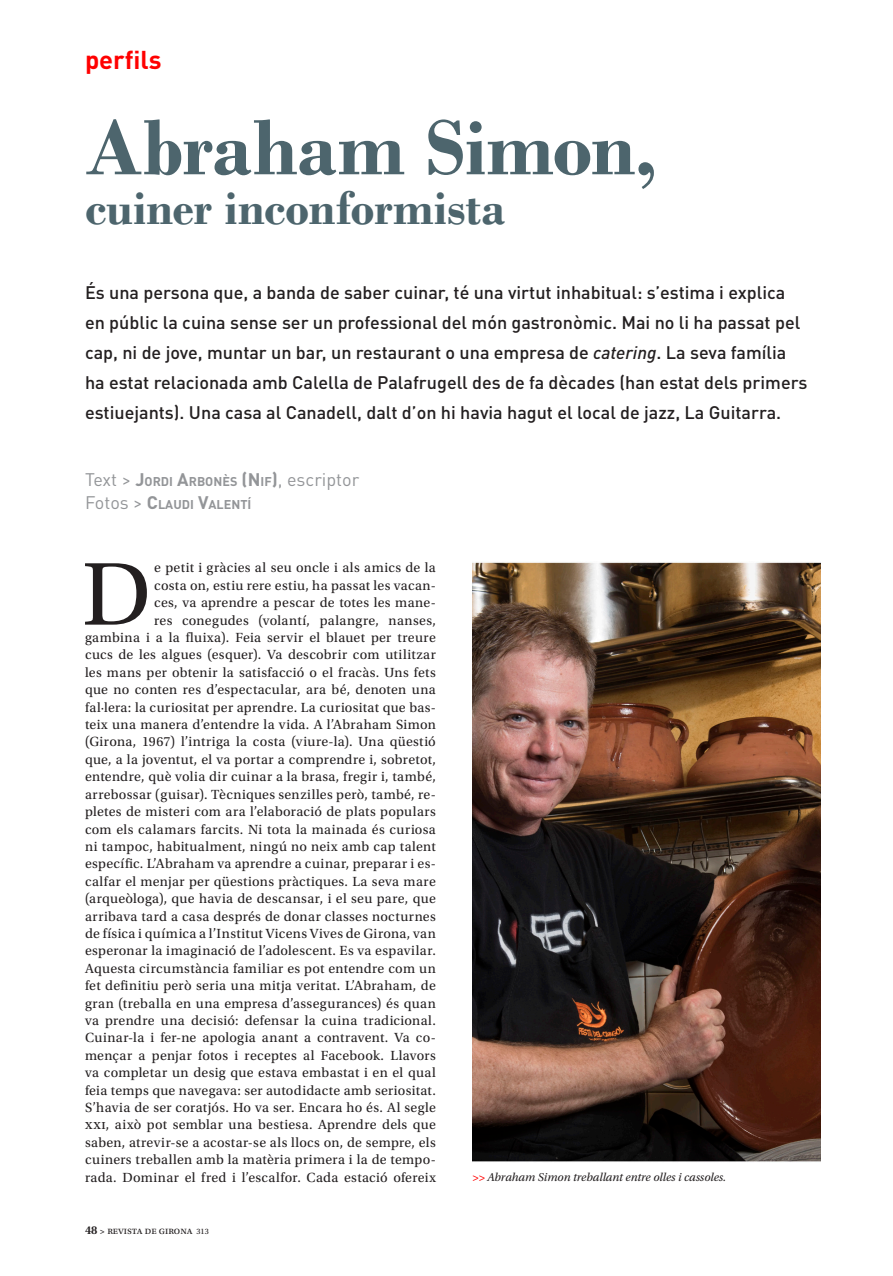
<style>
.page{position:relative;width:893px;height:1276px;background:#fff}
.page>*{position:absolute;margin:0;border:0;box-sizing:border-box;transform-origin:0 0}
.t1{font:93.9px "Utopia Std";color:#231f20}
.TÍTOLS_ARTICLES__Bod{font:700 82.5px "Bodoni";letter-spacing:-.01em;color:#4d656d}
.TÍTOLS_ARTICLES__Bod-2{font:700 49.5px "Bodoni";color:#4d656d}
.TÍTOLS_SECCIONS{font:700 25.5px "DIN Pro";color:#f00}
.TÍTOLS_ARTICLES__Bod-3{font:500 18px/30px "DIN Pro";color:#231f20}
.ENTRADETA__COLOR{font:18px "DIN Pro";color:#939598}
.t2{font:13.95px/17.4px "Utopia Std";letter-spacing:.02em;color:#231f20;text-align:right}
.ENTRADETA__COLOR-2{font:700 12.6px "DIN Pro";color:#939598}
.PEUS_DE_FOTO{font:italic 12px "Utopia Std";color:#231f20}
.t3{font:10.5px "Utopia Std";color:#231f20}
.s1{font-style:italic}
.s2{font-weight:700}
.s3{font-weight:700;font-size:12.6px}
.s4{font-weight:400;font-size:18px}
.s5{font-size:18px}
.s6{font-weight:600;font-size:12px}
.s7{font-weight:600;font-size:9px}
.s8{font-size:8.25px}
.s9{color:#f00}
</style>
<div class="page">
<img style="left:472px;top:562px;width:349px;height:600px">
<p class="TÍTOLS_SECCIONS" style="left:85px;top:39px;width:78px">perfils</p>
<p class="TÍTOLS_ARTICLES__Bod" style="left:85px;top:99px;width:574px">Abraham Simon,</p>
<p class="TÍTOLS_ARTICLES__Bod-2" style="left:85px;top:178px;width:422px">cuiner inconformista</p>
<p class="TÍTOLS_ARTICLES__Bod-3" style="left:85px;top:275px;width:724px">És una persona que, a banda de saber cuinar, té una virtut inhabitual: s’estima i explica en públic la cuina sense ser un professional del món gastronòmic. Mai no li ha passat pel cap, ni de jove, muntar un bar, un restaurant o una empresa de <span class="s1">catering</span>. La seva família ha estat relacionada amb Calella de Palafrugell des de fa dècades (han estat dels primers estiuejants). Una casa al Canadell, dalt d’on hi havia hagut el local de jazz, La Guitarra.</p>
<p class="ENTRADETA__COLOR" style="left:85px;top:466px;width:276px">Text &gt; <span class="s2">J</span><span class="s3">ORDI</span> <span class="s2">A</span><span class="s3">RBONÈS</span> <span class="s2">(N</span> <span class="s3">IF</span><span class="s2">)</span>, escriptor</p>
<p class="ENTRADETA__COLOR-2" style="left:85px;top:494px;width:168px"><span class="s4">Fotos &gt;</span> <span class="s5">C</span>LAUDI <span class="s5">V</span>ALENTÍ</p>
<p class="t2" style="left:85px;top:559px;width:353px">e petit i gràcies al seu oncle i als amics de la<br>costa on, estiu rere estiu, ha passat les vacan-<br>ces, va aprendre a pescar de totes les mane-<br>res conegudes (volantí, palangre, nanses,<br>gambina i a la fluixa). Feia servir el blauet per treure cucs de les algues (esquer). Va descobrir com utilitzar les mans per obtenir la satisfacció o el fracàs. Uns fets que no conten res d’espectacular, ara bé, denoten una fal·lera: la curiositat per aprendre. La curiositat que bas&shy;teix una manera d’entendre la vida. A l’Abraham Simon (Girona, 1967) l’intriga la costa (viure-la). Una qüestió que, a la joventut, el va portar a comprendre i, sobretot, entendre, què volia dir cuinar a la brasa, fregir i, també, arrebossar (guisar). Tècniques senzilles però, també, re&shy;pletes de misteri com ara l’elaboració de plats populars com els calamars farcits. Ni tota la mainada és curiosa ni tampoc, habitualment, ningú no neix amb cap talent específic. L’Abraham va aprendre a cuinar, preparar i es&shy;calfar el menjar per qüestions pràctiques. La seva mare (arqueòloga), que havia de descansar, i el seu pare, que arribava tard a casa després de donar classes nocturnes de física i química a l’Institut Vicens Vives de Girona, van esperonar la imaginació de l’adolescent. Es va espavilar.<br>Aquesta circumstància familiar es pot entendre com un fet definitiu però seria una mitja veritat. L’Abraham, de gran (treballa en una empresa d’assegurances) és quan va prendre una decisió: defensar la cuina tradicional.<br>Cuinar-la i fer-ne apologia anant a contravent. Va co&shy;mençar a penjar fotos i receptes al Facebook. Llavors va completar un desig que estava embastat i en el qual feia temps que navegava: ser autodidacte amb seriositat.<br>S’havia de ser coratjós. Ho va ser. Encara ho és. Al segle xxi, això pot semblar una bestiesa. Aprendre dels que saben, atrevir-se a acostar-se als llocs on, de sempre, els cuiners treballen amb la matèria primera i la de tempo&shy;rada. Dominar el fred i l’escalfor. Cada estació ofereix</p>
<p class="t1" style="left:82px;top:543px;width:71px">D</p>
<p class="t3" style="left:85px;top:1224px;width:125px"><span class="s6">48</span> <span class="s7">&gt;</span> revista de girona <span class="s8">313</span></p>
<p class="PEUS_DE_FOTO" style="left:472px;top:1170px;width:256px"><span class="s9">&gt;&gt;</span> Abraham Simon treballant entre olles i cassoles.</p>
</div>
